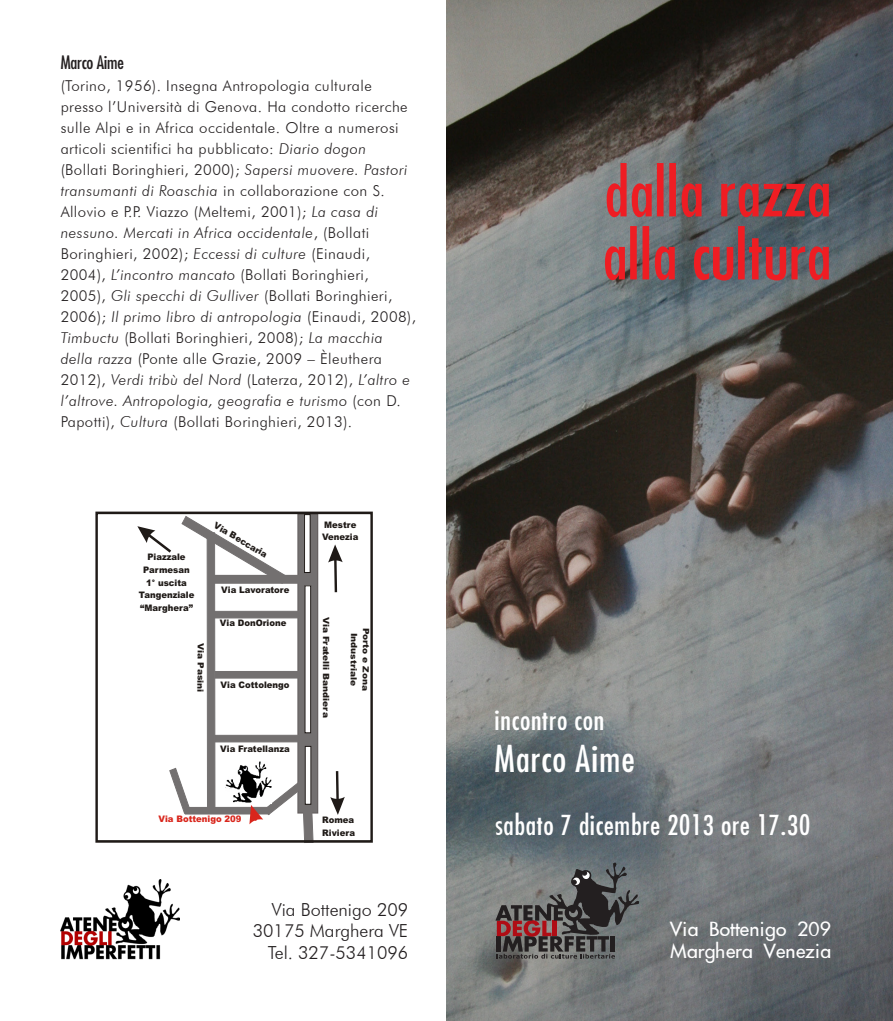
<style>
.page{position:relative;width:893px;height:1021px;background:#fff}
.page>*{position:absolute;margin:0;border:0;box-sizing:border-box;transform-origin:0 0}
.futura_12{font:condensed 64.5px "Futura";letter-spacing:.01em;color:#ee1d23}
.futura_condensed18{font:condensed 36px "Futura";letter-spacing:.03em;color:#fff}
.futura_condensed18-2{font:condensed 27px "Futura";letter-spacing:.03em;color:#fff}
.futura_condensed_bol{font:100 24px "Futura";color:#fff}
.futura_12-2{font:300 18px "Futura BT";color:#231f20}
.futura_12-3{font:condensed 18px "Futura";letter-spacing:-.01em;color:#231f20}
.futura_12-4{font:300 15px/21px "Futura BT";letter-spacing:.03em;color:#231f20}
.t1{font:900 9px/12.6px "Arial";color:#1f1a17;scale:.95 1}
.t2{font:900 9px "Arial";color:#d9261c;scale:.95 1}
.t3{font:900 8.85px "Arial";color:#1f1a17}
.t4{font:900 8.55px/12px "Arial";color:#1f1a17;scale:1.06 1}
.s1{font-style:italic}
</style>
<div class="page">
<img style="left:447px;top:0;width:446px;height:1020px">
<img style="left:61px;top:879px;width:119px;height:80px">
<div style="left:298px;top:514px;width:20px;height:299px;background:#737070"></div>
<div style="left:298px;top:514px;width:20px;height:299px;border:1px solid #615c5c"></div>
<svg style="left:169px;top:768px;width:21px;height:45px"></svg>
<div style="left:185px;top:807px;width:84px;height:7px;background:#737070"></div>
<div style="left:215px;top:735px;width:84px;height:7px;background:#737070"></div>
<div style="left:215px;top:671px;width:84px;height:7px;background:#737070"></div>
<div style="left:214px;top:611px;width:84px;height:7px;background:#737070"></div>
<div style="left:305px;top:746px;width:6px;height:58px;background:#fff"></div>
<div style="left:305px;top:746px;width:6px;height:58px;border:1px solid #1f1a17"></div>
<div style="left:305px;top:585px;width:6px;height:147px;background:#fff"></div>
<div style="left:305px;top:585px;width:6px;height:148px;border:1px solid #1f1a17"></div>
<div style="left:305px;top:514px;width:5px;height:58px;background:#fff"></div>
<div style="left:304px;top:514px;width:6px;height:58px;border:1px solid #1f1a17"></div>
<div style="left:209px;top:575px;width:91px;height:8px;background:#737070"></div>
<div style="left:207px;top:533px;width:8px;height:280px;background:#737070"></div>
<svg style="left:330px;top:771px;width:15px;height:43px"></svg>
<svg style="left:328px;top:544px;width:15px;height:48px"></svg>
<svg style="left:137px;top:526px;width:34px;height:26px"></svg>
<svg style="left:249px;top:781px;width:64px;height:58px"></svg>
<div style="left:95px;top:511px;width:278px;height:331px;border:2px solid #1f1a17"></div>
<img style="left:225px;top:761px;width:47px;height:42px">
<svg style="left:495px;top:862px;width:144px;height:96px;background:#645f5f"></svg>
<svg style="left:182px;top:516px;width:104px;height:67px"></svg>
<p class="futura_12-3" style="left:61px;top:51px;width:65px">Marco Aime</p>
<p class="futura_12-4" style="left:61px;top:75px;width:357px">(Torino, 1956). Insegna Antropologia culturale presso l’Università di Genova. Ha condotto ricerche sulle Alpi e in Africa occidentale. Oltre a numerosi articoli scientifici ha pubblicato: <span class="s1">Diario dogon </span>(Bollati Boringhieri, 2000); <span class="s1">Sapersi muovere. Pastori transumanti di Roaschia</span> in collaborazione con S.<br>Allovio e P.P. Viazzo (Meltemi, 2001); <span class="s1">La casa di nessuno. Mercati in Africa occidentale</span>, (Bollati Boringhieri, 2002); <span class="s1">Eccessi di culture</span> (Einaudi, 2004), <span class="s1">L’incontro mancato</span> (Bollati Boringhieri, 2005), <span class="s1">Gli specchi di Gulliver</span> (Bollati Boringhieri, 2006); <span class="s1">Il primo libro di antropologia</span> (Einaudi, 2008), <span class="s1">Timbuctu</span> (Bollati Boringhieri, 2008); <span class="s1">La macchia della razza</span> (Ponte alle Grazie, 2009 – Èleuthera 2012), <span class="s1">Verdi tribù del Nord</span> (Laterza, 2012), <span class="s1">L’altro e l’altrove. Antropologia, geografia e turismo</span> (con D.<br>Papotti), <span class="s1">Cultura</span> (Bollati Boringhieri, 2013).</p>
<p class="t1" style="left:139px;top:552px;width:60px;text-align:center">Piazzale<br>Parmesan<br>1° uscita<br>Tangenziale “Marghera”</p>
<p class="t4" style="left:206px;top:643px;width:48px;rotate:91deg">Via Pasi i</p>
<p class="t3" style="left:218px;top:519px;width:62px;rotate:31deg">Via Be c ria</p>
<p class="t1" style="left:221px;top:585px;width:73px">Via Lavoratore</p>
<p class="t1" style="left:220px;top:618px;width:72px">Via DonOrione</p>
<p class="t1" style="left:221px;top:679px;width:74px">Via Cottolengo</p>
<p class="t1" style="left:220px;top:743px;width:75px">Via Fratellanza</p>
<p class="t2" style="left:158px;top:812px;width:89px">Via Bottenigo 209</p>
<p class="t1" style="left:322px;top:519px;width:40px">Mestre<br>Venezia</p>
<p class="t4" style="left:331px;top:616px;width:52px;rotate:90deg">Via Frate li</p>
<p class="t4" style="left:331px;top:692px;width:25px;rotate:90deg">dea</p>
<p class="t4" style="left:331px;top:661px;width:49px;rotate:90deg">l Banir</p>
<p class="t4" style="left:371px;top:633px;width:56px;text-indent:-5px;rotate:91deg">Port e Zona<br>Indus ri</p>
<p class="t4" style="left:359px;top:659px;width:26px;rotate:91deg">t ale</p>
<p class="t1" style="left:322px;top:814px;width:36px">Romea<br>Riviera</p>
<p class="futura_12-2" style="left:272px;top:898px;width:138px">Via Bottenigo 209</p>
<p class="futura_12-2" style="left:253px;top:919px;width:157px">30175 Marghera VE</p>
<p class="futura_12-2" style="left:268px;top:941px;width:142px">Tel. 327-5341096</p>
<p class="futura_12" style="left:605px;top:151px;width:228px">dalla razza</p>
<p class="futura_12" style="left:603px;top:214px;width:230px">alla cultura</p>
<p class="futura_condensed18-2" style="left:495px;top:702px;width:111px">incontro con</p>
<p class="futura_condensed18" style="left:495px;top:735px;width:141px">Marco Aime</p>
<p class="futura_condensed18-2" style="left:495px;top:807px;width:316px">sabato 7 dicembre 2013 ore 17.30</p>
<p class="futura_condensed_bol" style="left:670px;top:919px;width:163px">Via Bottenigo 209</p>
<p class="futura_condensed_bol" style="left:670px;top:940px;width:162px">Marghera Venezia</p>
</div>
